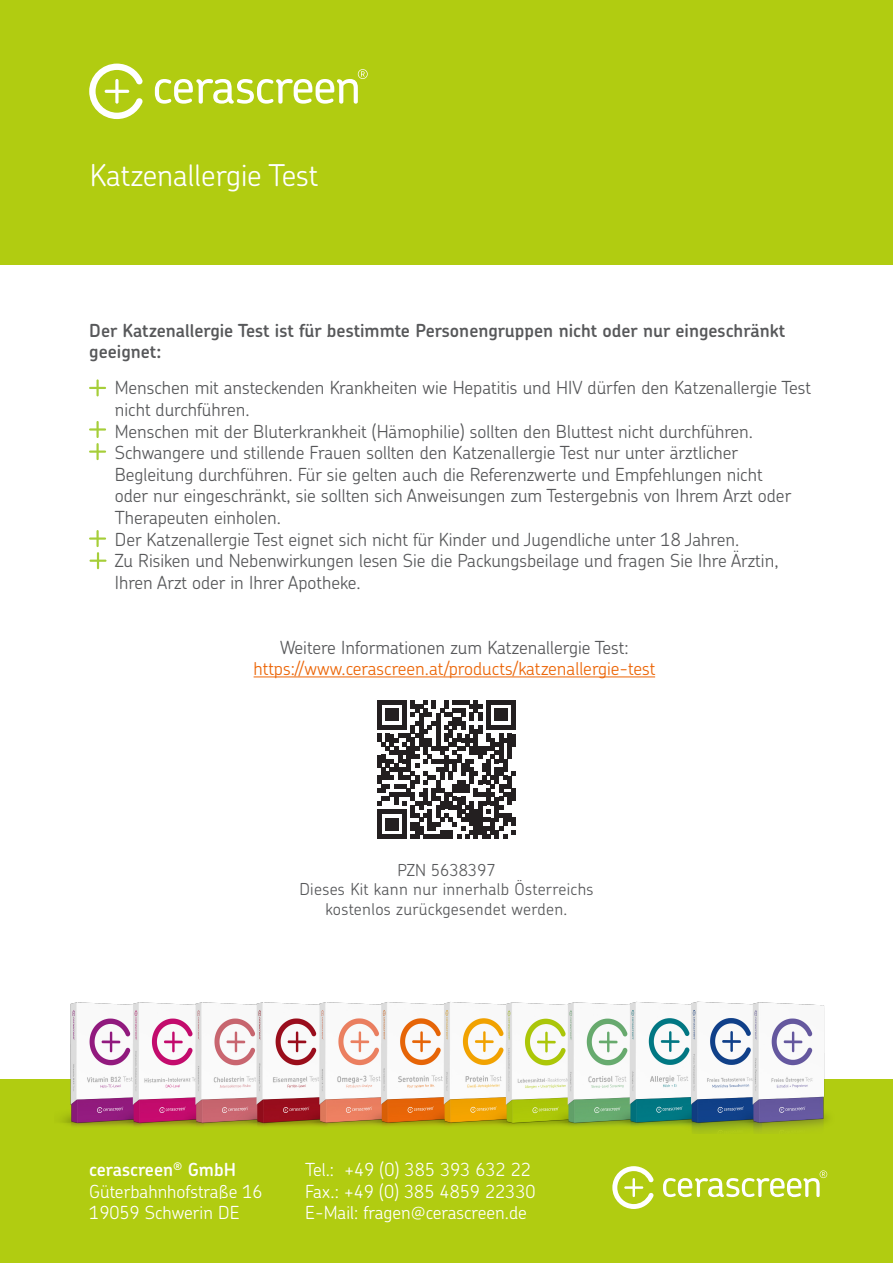
<style>
.page{position:relative;width:893px;height:1263px;background:#fff}
.page>*{position:absolute;margin:0;border:0;box-sizing:border-box;transform-origin:0 0}
.t1{font:300 30px "Chevin Std";color:#fff}
.t2{font:300 18px/21.6px "Chevin Std";color:#57585a}
.t3{font:300 18px "Chevin Std";color:#fff}
.t4{font:600 18px/21.6px "Chevin Std";color:#57585a}
.t5{font:300 18px "Chevin Std";color:#ec6608}
.t6{font:600 18px "Chevin Std";color:#fff}
.t7{font:300 16.5px "Chevin Std";letter-spacing:.02em;color:#57585a}
.t8{font:300 16.5px "Chevin Std";color:#57585a}
</style>
<div class="page">
<div style="left:0;top:0;width:893px;height:265px;background:#b1cc11"></div>
<svg style="left:89px;top:64px;width:54px;height:55px"></svg>
<svg style="left:155px;top:69px;width:213px;height:35px"></svg>
<div style="left:0;top:1079px;width:893px;height:184px;background:#b1cc11"></div>
<hr style="left:254px;top:676px;width:401px;height:1px;background:#ec6608">
<img style="left:55px;top:1001px;width:783px;height:132px">
<svg style="left:377px;top:700px;width:139px;height:139px"></svg>
<svg style="left:612px;top:1166px;width:42px;height:43px"></svg>
<svg style="left:663px;top:1170px;width:164px;height:27px"></svg>
<svg style="left:89px;top:421px;width:17px;height:39px"></svg>
<svg style="left:89px;top:379px;width:17px;height:17px"></svg>
<svg style="left:89px;top:530px;width:18px;height:39px"></svg>
<h1 class="t1" style="left:90px;top:155px;width:230px">Katzenallergie Test</h1>
<p class="t4" style="left:89px;top:319px;width:697px">Der Katzenallergie Test ist für bestimmte Personengruppen nicht oder nur eingeschränkt geeignet:</p>
<p class="t2" style="left:115px;top:376px;width:698px">Menschen mit ansteckenden Krankheiten wie Hepatitis und HIV dürfen den Katzenallergie Test nicht durchführen.</p>
<p class="t2" style="left:115px;top:420px;width:640px">Menschen mit der Bluterkrankheit (Hämophilie) sollten den Bluttest nicht durchführen.</p>
<p class="t2" style="left:115px;top:441px;width:678px">Schwangere und stillende Frauen sollten den Katzenallergie Test nur unter ärztlicher Begleitung durchführen. Für sie gelten auch die Referenzwerte und Empfehlungen nicht oder nur eingeschränkt, sie sollten sich Anweisungen zum Testergebnis von Ihrem Arzt oder Therapeuten einholen.</p>
<p class="t2" style="left:115px;top:528px;width:626px">Der Katzenallergie Test eignet sich nicht für Kinder und Jugendliche unter 18 Jahren.</p>
<p class="t2" style="left:115px;top:549px;width:665px">Zu Risiken und Nebenwirkungen lesen Sie die Packungsbeilage und fragen Sie Ihre Ärztin,<br>Ihren Arzt oder in Ihrer Apotheke.</p>
<p class="t2" style="left:280px;top:636px;width:350px">Weitere Informationen zum Katzenallergie Test:</p>
<p class="t5" style="left:254px;top:656px;width:403px">https://www.cerascreen.at/products/katzenallergie-test</p>
<p class="t8" style="left:397px;top:858px;width:100px">PZN 5638397</p>
<p class="t7" style="left:299px;top:878px;width:296px">Dieses Kit kann nur innerhalb Österreichs</p>
<p class="t7" style="left:326px;top:898px;width:243px">kostenlos zurückgesendet werden.</p>
<p class="t6" style="left:89px;top:1157px;width:148px">cerascreen<sup>®</sup> GmbH</p>
<p class="t3" style="left:305px;top:1157px;width:227px">Tel.: +49 (0) 385 393 632 22</p>
<p class="t3" style="left:89px;top:1179px;width:175px">Güterbahnhofstraße 16</p>
<p class="t3" style="left:305px;top:1179px;width:232px">Fax.: +49 (0) 385 4859 22330</p>
<p class="t3" style="left:89px;top:1200px;width:152px">19059 Schwerin DE</p>
<p class="t3" style="left:305px;top:1200px;width:223px">E-Mail: fragen@cerascreen.de</p>
</div>
